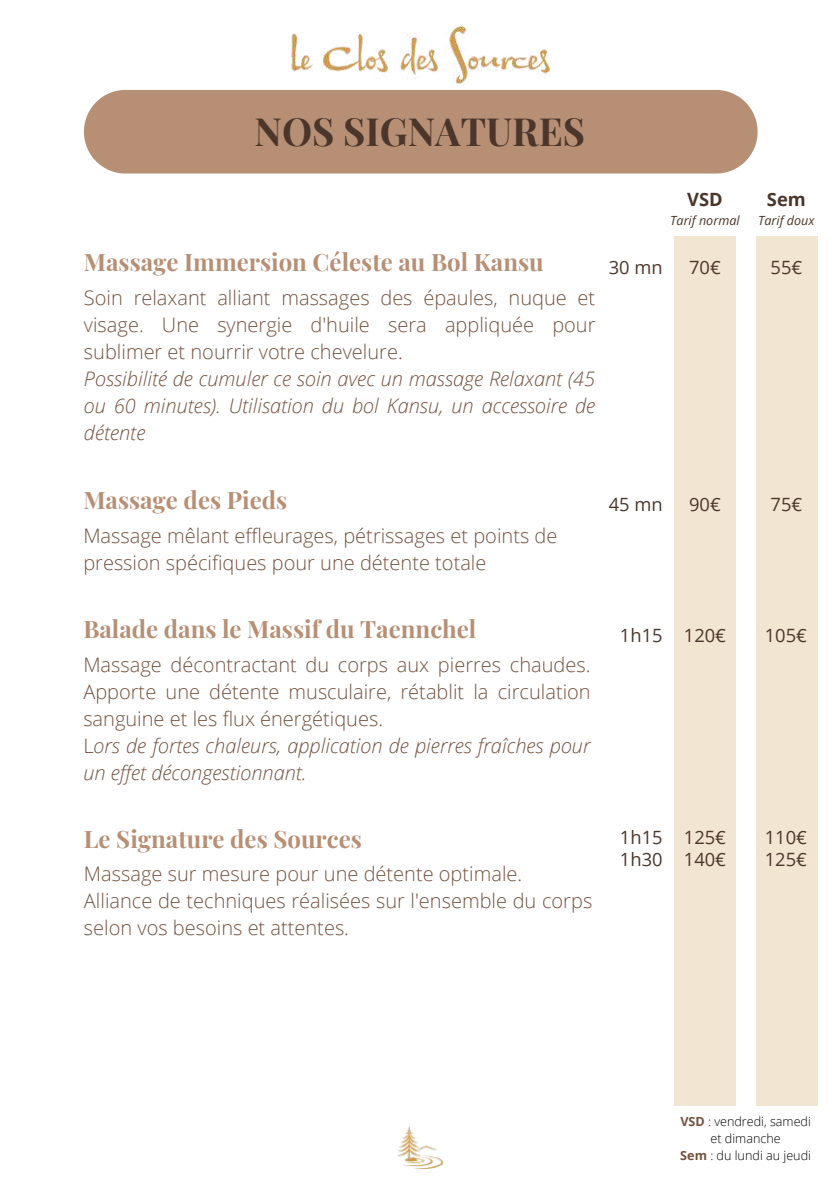
<style>
.page{position:relative;width:839px;height:1191px;background:#fff}
.page>*{position:absolute;margin:0;border:0;box-sizing:border-box;transform-origin:0 0}
.t1{font:700 38px "Playfair Display SC";color:#4c362b}
.t2{font:700 24px "Playfair Display";color:#b68f75}
.t3{font:300 20px/27px "Open Sans";color:#735240}
.t4{font:italic 300 20px/27px "Open Sans";color:#735240;text-align:justify}
.t5{font:18.4px "Open Sans";color:#4c362b}
.t6{font:700 18.4px "Open Sans";color:#4c362b}
.t7{font:300 12.6px/16.8px "Open Sans";color:#000;text-align:center}
.t8{font:italic 12.6px "Open Sans";color:#4c362b}
.s1{font-style:italic}
.s2{font-weight:700;color:#735240}
</style>
<div class="page">
<img style="left:291px;top:25px;width:259px;height:59px">
<img style="left:397px;top:1127px;width:45px;height:42px">
<div style="left:755px;top:236px;width:62px;height:870px;background:#f2e5d1"></div>
<div style="left:674px;top:236px;width:62px;height:870px;background:#f2e5d1"></div>
<div style="left:84px;top:90px;width:673px;height:84px;background:#b68f75"></div>
<h1 class="t1" style="left:254px;top:105px;width:332px">NOS SIGNATURES</h1>
<p class="t2" style="left:84px;top:246px;width:461px">Massage Immersion Céleste au Bol Kansu</p>
<p class="t3" style="left:84px;top:284px;width:513px;text-align:justify">Soin relaxant alliant massages des épaules, nuque et visage. Une synergie d'huile sera appliquée pour sublimer et nourrir votre chevelure.</p>
<p class="t4" style="left:84px;top:365px;width:513px">Possibilité de cumuler ce soin avec un massage Relaxant (45 ou 60 minutes). Utilisation du bol Kansu, un accessoire de détente</p>
<p class="t6" style="left:687px;top:187px;width:37px">VSD</p>
<p class="t8" style="left:670px;top:212px;width:71px">Tarif normal</p>
<p class="t6" style="left:767px;top:187px;width:40px">Sem</p>
<p class="t8" style="left:758px;top:212px;width:58px">Tarif doux</p>
<p class="t5" style="left:608px;top:254px;width:55px">30 mn</p>
<p class="t5" style="left:689px;top:254px;width:33px">70€</p>
<p class="t5" style="left:770px;top:254px;width:33px">55€</p>
<p class="t2" style="left:83px;top:483px;width:205px">Massage des Pieds</p>
<p class="t3" style="left:83px;top:522px;width:475px">Massage mêlant effleurages, pétrissages et points de pression spécifiques pour une détente totale</p>
<p class="t5" style="left:608px;top:491px;width:55px">45 mn</p>
<p class="t5" style="left:689px;top:491px;width:33px">90€</p>
<p class="t5" style="left:770px;top:491px;width:33px">75€</p>
<p class="t2" style="left:83px;top:612px;width:394px">Balade dans le Massif du Taennchel</p>
<p class="t3" style="left:83px;top:650px;width:509px">Massage décontractant du corps aux pierres chaudes.<br>Apporte une détente musculaire, rétablit la circulation sanguine et les flux énergétiques.<br>L<span class="s1">ors de fortes chaleurs, application de pierres fraîches pour un effet décongestionnant.</span></p>
<p class="t5" style="left:620px;top:622px;width:108px">1h15 120€</p>
<p class="t5" style="left:764px;top:622px;width:44px">105€</p>
<p class="t2" style="left:84px;top:822px;width:279px">Le Signature des Sources</p>
<p class="t3" style="left:84px;top:860px;width:510px">Massage sur mesure pour une détente optimale.<br>Alliance de techniques réalisées sur l'ensemble du corps selon vos besoins et attentes.</p>
<p class="t5" style="left:620px;top:824px;width:108px">1h15 125€</p>
<p class="t5" style="left:764px;top:824px;width:44px">110€</p>
<p class="t5" style="left:620px;top:846px;width:108px">1h30 140€</p>
<p class="t5" style="left:764px;top:846px;width:44px">125€</p>
<p class="t7" style="left:680px;top:1113px;width:132px"><span class="s2">VSD</span> : vendredi, samedi et dimanche<br><span class="s2">Sem</span> : du lundi au jeudi</p>
</div>
